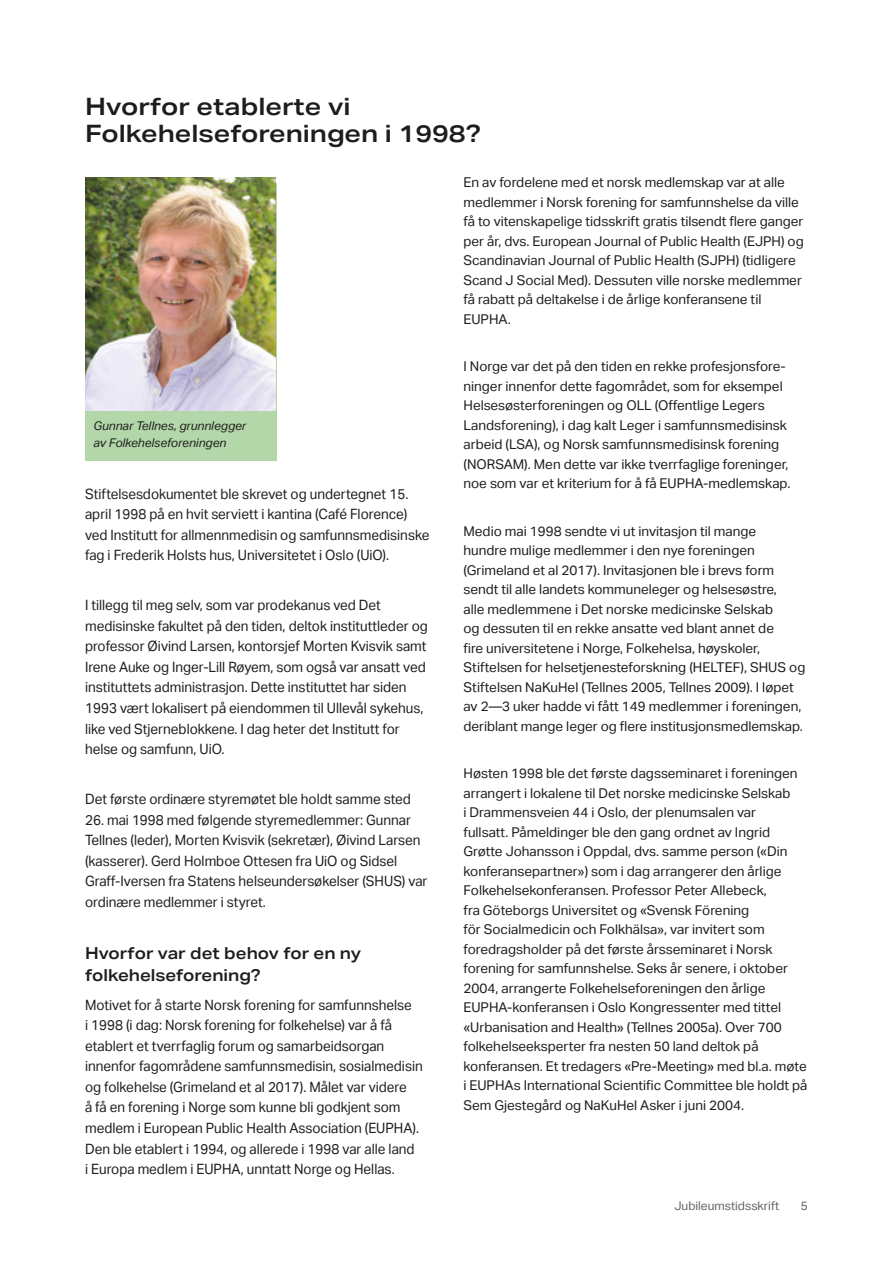
<style>
.page{position:relative;width:893px;height:1263px;background:#fff}
.page>*{position:absolute;margin:0;border:0;box-sizing:border-box;transform-origin:0 0}
.stor_overskrift{font:600 24px/27px "Aktiv Grotesk Ex";color:#1d1d1b}
.Brødtekst{font:600 16.5px/22.5px "Aktiv Grotesk Ex";color:#1d1d1b;scale:.95 1}
.Brødtekst-2{font:14.25px/20.5px "Aktiv Grotesk";color:#1d1d1b;scale:.95 1}
.Brødtekst-3{font:13.5px/19.5px "Aktiv Grotesk";color:#1d1d1b}
.navn_kursiv{font:italic 12px "Aktiv Grotesk";color:#1d1d1b}
.t1{font:12px "Aktiv Grotesk";color:#626261}
</style>
<div class="page">
<div style="left:85px;top:183px;width:191px;height:277px;background:#b3d7a8"></div>
<img style="left:85px;top:178px;width:190px;height:233px">
<p class="stor_overskrift" style="left:85px;top:93px;width:398px">Hvorfor etablerte vi<br>Folkehelseforeningen i 1998?</p>
<p class="navn_kursiv" style="left:94px;top:418px;width:154px">Gunnar Tellnes, grunnlegger</p>
<p class="navn_kursiv" style="left:94px;top:436px;width:134px">av Folkehelseforeningen</p>
<p class="Brødtekst-2" style="left:85px;top:483px;width:364px">Stiftelsesdokumentet ble skrevet og undertegnet 15. april 1998 på en hvit serviett i kantina (Café Florence) ved Institutt for allmennmedisin og samfunnsmedisinske fag i Frederik Holsts hus, Universitetet i Oslo (UiO).</p>
<p class="Brødtekst-2" style="left:85px;top:595px;width:362px">I tillegg til meg selv, som var prodekanus ved Det medisinske fakultet på den tiden, deltok instituttleder og professor Øivind Larsen, kontorsjef Morten Kvisvik samt Irene Auke og Inger-Lill Røyem, som også var ansatt ved instituttets administrasjon. Dette instituttet har siden 1993 vært lokalisert på eiendommen til Ullevål sykehus, like ved Stjerneblokkene. I dag heter det Institutt for helse og samfunn, UiO.</p>
<p class="Brødtekst-2" style="left:85px;top:789px;width:345px">Det første ordinære styremøtet ble holdt samme sted</p>
<p class="Brødtekst-2" style="left:85px;top:809px;width:362px">26. mai 1998 med følgende styremedlemmer: Gunnar Tellnes (leder), Morten Kvisvik (sekretær), Øivind Larsen (kasserer). Gerd Holmboe Ottesen fra UiO og Sidsel Graff-Iversen fra Statens helseundersøkelser (SHUS) var ordinære medlemmer i styret.</p>
<p class="Brødtekst" style="left:85px;top:942px;width:292px">Hvorfor var det behov for en ny folkehelseforening?</p>
<p class="Brødtekst-2" style="left:85px;top:994px;width:357px">Motivet for å starte Norsk forening for samfunnshelse<br>i 1998 (i dag: Norsk forening for folkehelse) var å få etablert et tverrfaglig forum og samarbeidsorgan innenfor fagområdene samfunnsmedisin, sosialmedisin og folkehelse (Grimeland et al 2017). Målet var videre<br>å få en forening i Norge som kunne bli godkjent som medlem i European Public Health Association (EUPHA).<br>Den ble etablert i 1994, og allerede i 1998 var alle land<br>i Europa medlem i EUPHA, unntatt Norge og Hellas.</p>
<p class="Brødtekst-3" style="left:463px;top:173px;width:342px">En av fordelene med et norsk medlemskap var at alle medlemmer i Norsk forening for samfunnshelse da ville få to vitenskapelige tidsskrift gratis tilsendt flere ganger per år, dvs. European Journal of Public Health (EJPH) og Scandinavian Journal of Public Health (SJPH) (tidligere Scand J Social Med). Dessuten ville norske medlemmer få rabatt på deltakelse i de årlige konferansene til EUPHA.</p>
<p class="Brødtekst-3" style="left:463px;top:357px;width:328px">I Norge var det på den tiden en rekke profesjonsfore&shy;ninger innenfor dette fagområdet, som for eksempel Helsesøsterforeningen og OLL (Offentlige Legers Landsforening), i dag kalt Leger i samfunnsmedisinsk arbeid (LSA), og Norsk samfunnsmedisinsk forening (NORSAM). Men dette var ikke tverrfaglige foreninger, noe som var et kriterium for å få EUPHA-medlemskap.</p>
<p class="Brødtekst-3" style="left:463px;top:521px;width:343px">Medio mai 1998 sendte vi ut invitasjon til mange<br>hundre mulige medlemmer i den nye foreningen (Grimeland et al 2017). Invitasjonen ble i brevs form sendt til alle landets kommuneleger og helsesøstre,<br>alle medlemmene i Det norske medicinske Selskab<br>og dessuten til en rekke ansatte ved blant annet de<br>fire universitetene i Norge, Folkehelsa, høyskoler, Stiftelsen for helsetjenesteforskning (HELTEF), SHUS og Stiftelsen NaKuHel (Tellnes 2005, Tellnes 2009). I løpet av 2—3 uker hadde vi fått 149 medlemmer i foreningen, deriblant mange leger og flere institusjonsmedlemskap.</p>
<p class="Brødtekst-3" style="left:463px;top:764px;width:345px">Høsten 1998 ble det første dagsseminaret i foreningen arrangert i lokalene til Det norske medicinske Selskab<br>i Drammensveien 44 i Oslo, der plenumsalen var<br>fullsatt. Påmeldinger ble den gang ordnet av Ingrid Grøtte Johansson i Oppdal, dvs. samme person («Din konferansepartner») som i dag arrangerer den årlige Folkehelsekonferansen. Professor Peter Allebeck,<br>fra Göteborgs Universitet og «Svensk Förening<br>för Socialmedicin och Folkhälsa», var invitert som foredragsholder på det første årsseminaret i Norsk forening for samfunnshelse. Seks år senere, i oktober 2004, arrangerte Folkehelseforeningen den årlige EUPHA-konferansen i Oslo Kongressenter med tittel «Urbanisation and Health» (Tellnes 2005a). Over 700 folkehelseeksperter fra nesten 50 land deltok på konferansen. Et tredagers «Pre-Meeting» med bl.a. møte i EUPHAs International Scientific Committee ble holdt på Sem Gjestegård og NaKuHel Asker i juni 2004.</p>
<p class="t1" style="left:674px;top:1199px;width:106px">Jubileumstidsskrift</p>
<p class="t1" style="left:801px;top:1199px;width:9px">5</p>
</div>
